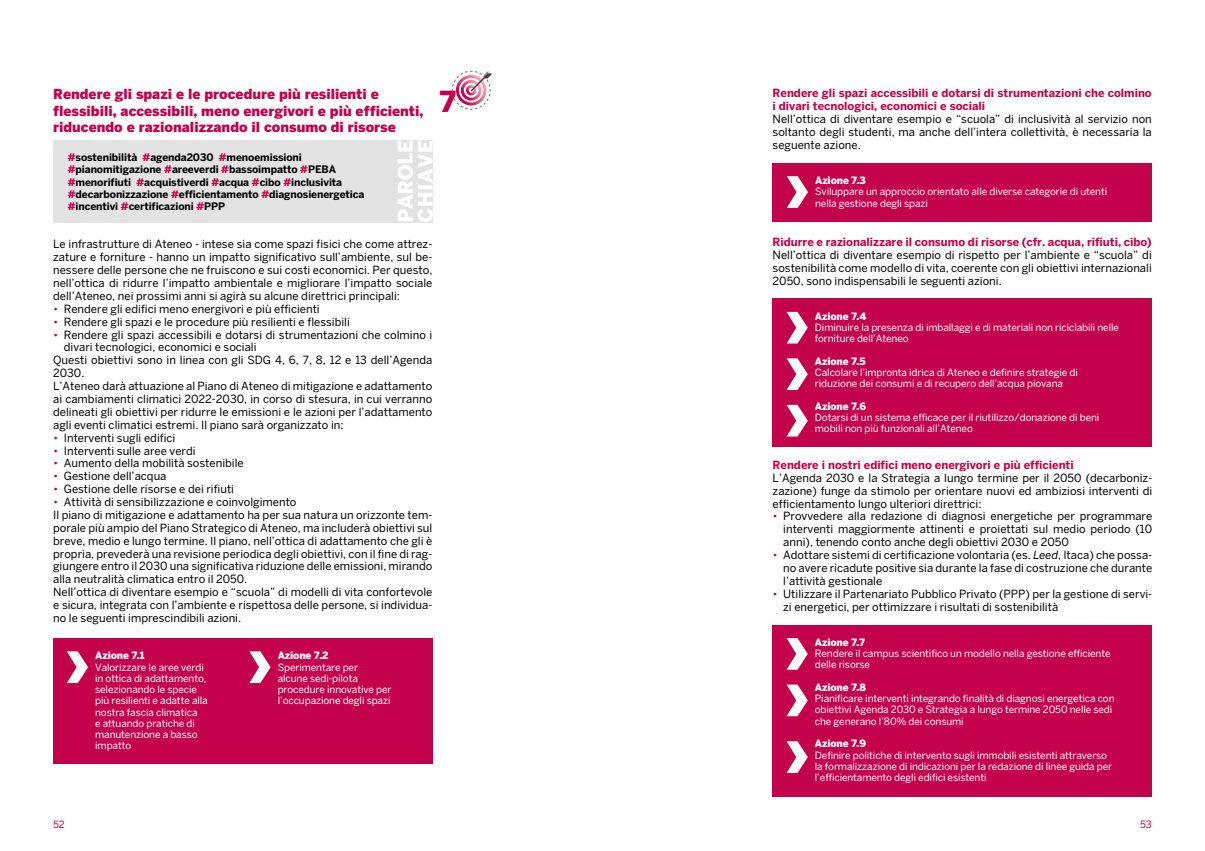
<style>
.page{position:relative;width:1205px;height:851px;background:#fff}
.page>*{position:absolute;margin:0;border:0;box-sizing:border-box;transform-origin:0 0}
.t1{font:900 28.75px "Benton Sans";color:#c4014b}
.t2{font:900 13.75px/16.5px "Benton Sans";color:#c4014b}
.t3{font:11.25px/12.9px "Benton Sans";color:#000;text-align:justify}
.t4{font:700 11.25px/12.9px "Benton Sans";color:#c4014b}
.t5{font:700 10.25px/12.4px "Benton Sans";letter-spacing:-.01em;color:#000}
.t6{font:10px/11.2px "Benton Sans";letter-spacing:-.01em;color:#fff}
.t7{font:900 10px "Benton Sans";letter-spacing:-.01em;color:#fff}
.t8{font:10px "Benton Sans";color:#c4014b}
.s1{color:#c4014b}
.s2{font-style:italic}
</style>
<div class="page">
<div style="left:53px;top:140px;width:380px;height:83px;background:#e3e3e3"></div>
<svg style="left:397px;top:140px;width:36px;height:82px"></svg>
<div style="left:53px;top:638px;width:379px;height:125px;background:#c4014b"></div>
<svg style="left:67px;top:651px;width:21px;height:32px"></svg>
<svg style="left:249px;top:651px;width:22px;height:32px"></svg>
<svg style="left:452px;top:71px;width:40px;height:39px"></svg>
<div style="left:772px;top:163px;width:380px;height:58px;background:#c4014b"></div>
<svg style="left:787px;top:176px;width:21px;height:32px"></svg>
<div style="left:772px;top:299px;width:380px;height:147px;background:#c4014b"></div>
<div style="left:772px;top:625px;width:380px;height:171px;background:#c4014b"></div>
<svg style="left:786px;top:312px;width:22px;height:31px"></svg>
<svg style="left:786px;top:638px;width:22px;height:31px"></svg>
<svg style="left:786px;top:358px;width:22px;height:32px"></svg>
<svg style="left:786px;top:684px;width:22px;height:32px"></svg>
<svg style="left:786px;top:405px;width:22px;height:31px"></svg>
<svg style="left:786px;top:741px;width:22px;height:31px"></svg>
<p class="t2" style="left:53px;top:86px;width:372px">Rendere gli spazi e le procedure più resilienti e flessibili, accessibili, meno energivori e più efficienti, riducendo e razionalizzando il consumo di risorse</p>
<p class="t5" style="left:68px;top:151px;width:298px"><span class="s1">#</span>sostenibilità <span class="s1">#</span>agenda2030 <span class="s1">#</span>menoemissioni <span class="s1">#</span>pianomitigazione <span class="s1">#</span>areeverdi <span class="s1">#</span>bassoimpatto <span class="s1">#</span>PEBA <span class="s1">#</span>menorifiuti <span class="s1">#</span>acquistiverdi <span class="s1">#</span>acqua <span class="s1">#</span>cibo <span class="s1">#</span>inclusivita <span class="s1">#</span>decarbonizzazione <span class="s1">#</span>efficientamento <span class="s1">#</span>diagnosienergetica <span class="s1">#</span>incentivi <span class="s1">#</span>certificazioni <span class="s1">#</span>PPP</p>
<p class="t3" style="left:53px;top:238px;width:381px">Le infrastrutture di Ateneo - intese sia come spazi fisici che come attrez&shy;zature e forniture - hanno un impatto significativo sull’ambiente, sul be&shy;nessere delle persone che ne fruiscono e sui costi economici. Per questo, nell’ottica di ridurre l’impatto ambientale e migliorare l’impatto sociale dell’Ateneo, nei prossimi anni si agirà su alcune direttrici principali:</p>
<p class="t3" style="left:53px;top:302px;width:268px"><span class="s1">•</span> Rendere gli edifici meno energivori e più efficienti</p>
<p class="t3" style="left:53px;top:315px;width:298px"><span class="s1">•</span> Rendere gli spazi e le procedure più resilienti e flessibili</p>
<p class="t3" style="left:53px;top:328px;width:381px"><span class="s1">•</span> Rendere gli spazi accessibili e dotarsi di strumentazioni che colmino i</p>
<p class="t3" style="left:64px;top:341px;width:194px">divari tecnologici, economici e sociali</p>
<p class="t3" style="left:53px;top:353px;width:381px">Questi obiettivi sono in linea con gli SDG 4, 6, 7, 8, 12 e 13 dell’Agenda</p>
<p class="t3" style="left:53px;top:366px;width:33px">2030.</p>
<p class="t3" style="left:53px;top:379px;width:381px">L’Ateneo darà attuazione al Piano di Ateneo di mitigazione e adattamento</p>
<p class="t3" style="left:53px;top:392px;width:381px">ai cambiamenti climatici 2022-2030, in corso di stesura, in cui verranno</p>
<p class="t3" style="left:53px;top:405px;width:381px">delineati gli obiettivi per ridurre le emissioni e le azioni per l’adattamento</p>
<p class="t3" style="left:53px;top:418px;width:292px">agli eventi climatici estremi. Il piano sarà organizzato in:</p>
<p class="t3" style="left:53px;top:431px;width:124px"><span class="s1">•</span> Interventi sugli edifici</p>
<p class="t3" style="left:53px;top:444px;width:144px"><span class="s1">•</span> Interventi sulle aree verdi</p>
<p class="t3" style="left:53px;top:456px;width:192px"><span class="s1">•</span> Aumento della mobilità sostenibile</p>
<p class="t3" style="left:53px;top:469px;width:115px"><span class="s1">•</span> Gestione dell’acqua</p>
<p class="t3" style="left:53px;top:482px;width:182px"><span class="s1">•</span> Gestione delle risorse e dei rifiuti</p>
<p class="t3" style="left:53px;top:495px;width:381px;text-align:left"><span class="s1">•</span> Attività di sensibilizzazione e coinvolgimento<br>Il piano di mitigazione e adattamento ha per sua natura un orizzonte tem&shy;porale più ampio del Piano Strategico di Ateneo, ma includerà obiettivi sul breve, medio e lungo termine. Il piano, nell’ottica di adattamento che gli è propria, prevederà una revisione periodica degli obiettivi, con il fine di rag&shy;giungere entro il 2030 una significativa riduzione delle emissioni, mirando alla neutralità climatica entro il 2050.<br>Nell’ottica di diventare esempio e “scuola” di modelli di vita confortevole e sicura, integrata con l’ambiente e rispettosa delle persone, si individua&shy;no le seguenti imprescindibili azioni.</p>
<p class="t7" style="left:95px;top:649px;width:51px">Azione 7.1</p>
<p class="t6" style="left:95px;top:661px;width:114px">Valorizzare le aree verdi in ottica di adattamento, selezionando le specie più resilienti e adatte alla nostra fascia climatica<br>e attuando pratiche di manutenzione a basso impatto</p>
<p class="t7" style="left:278px;top:649px;width:52px">Azione 7.2</p>
<p class="t6" style="left:278px;top:661px;width:115px">Sperimentare per<br>alcune sedi-pilota procedure innovative per l’occupazione degli spazi</p>
<h1 class="t1" style="left:440px;top:84px;width:17px">7</h1>
<p class="t4" style="left:772px;top:87px;width:381px">Rendere gli spazi accessibili e dotarsi di strumentazioni che colmino i divari tecnologici, economici e sociali</p>
<p class="t3" style="left:772px;top:113px;width:381px">Nell’ottica di diventare esempio e “scuola” di inclusività al servizio non soltanto degli studenti, ma anche dell’intera collettività, è necessaria la seguente azione.</p>
<p class="t7" style="left:815px;top:174px;width:52px">Azione 7.3</p>
<p class="t6" style="left:815px;top:186px;width:294px">Sviluppare un approccio orientato alle diverse categorie di utenti nella gestione degli spazi</p>
<p class="t4" style="left:772px;top:236px;width:381px">Ridurre e razionalizzare il consumo di risorse (cfr. acqua, rifiuti, cibo)</p>
<p class="t3" style="left:772px;top:248px;width:381px">Nell’ottica di diventare esempio di rispetto per l’ambiente e “scuola” di sostenibilità come modello di vita, coerente con gli obiettivi internazionali 2050, sono indispensabili le seguenti azioni.</p>
<p class="t7" style="left:815px;top:310px;width:53px">Azione 7.4</p>
<p class="t6" style="left:815px;top:321px;width:306px">Diminuire la presenza di imballaggi e di materiali non riciclabili nelle forniture dell’Ateneo</p>
<p class="t7" style="left:815px;top:355px;width:52px">Azione 7.5</p>
<p class="t6" style="left:815px;top:366px;width:264px">Calcolare l’impronta idrica di Ateneo e definire strategie di riduzione dei consumi e di recupero dell’acqua piovana</p>
<p class="t7" style="left:815px;top:400px;width:53px">Azione 7.6</p>
<p class="t6" style="left:815px;top:411px;width:286px">Dotarsi di un sistema efficace per il riutilizzo/donazione di beni mobili non più funzionali all’Ateneo</p>
<p class="t4" style="left:772px;top:458px;width:303px">Rendere i nostri edifici meno energivori e più efficienti</p>
<p class="t3" style="left:772px;top:471px;width:381px">L’Agenda 2030 e la Strategia a lungo termine per il 2050 (decarboniz&shy;zazione) funge da stimolo per orientare nuovi ed ambiziosi interventi di efficientamento lungo ulteriori direttrici:</p>
<p class="t3" style="left:783px;top:509px;width:371px;text-indent:-11px"><span class="s1">•</span> Provvedere alla redazione di diagnosi energetiche per programmare interventi maggiormente attinenti e proiettati sul medio periodo (10 anni), tenendo conto anche degli obiettivi 2030 e 2050</p>
<p class="t3" style="left:783px;top:548px;width:370px;text-indent:-11px"><span class="s1">•</span> Adottare sistemi di certificazione volontaria (es. <span class="s2">Leed</span>, Itaca) che possa&shy;no avere ricadute positive sia durante la fase di costruzione che durante l’attività gestionale</p>
<p class="t3" style="left:783px;top:587px;width:370px;text-indent:-11px"><span class="s1">•</span> Utilizzare il Partenariato Pubblico Privato (PPP) per la gestione di servi&shy;zi energetici, per ottimizzare i risultati di sostenibilità</p>
<p class="t7" style="left:815px;top:636px;width:51px">Azione 7.7</p>
<p class="t6" style="left:815px;top:647px;width:297px">Rendere il campus scientifico un modello nella gestione efficiente delle risorse</p>
<p class="t7" style="left:815px;top:681px;width:52px">Azione 7.8</p>
<p class="t6" style="left:815px;top:692px;width:301px">Pianificare interventi integrando finalità di diagnosi energetica con obiettivi Agenda 2030 e Strategia a lungo termine 2050 nelle sedi che generano l’80% dei consumi</p>
<p class="t7" style="left:815px;top:737px;width:53px">Azione 7.9</p>
<p class="t6" style="left:815px;top:749px;width:299px">Definire politiche di intervento sugli immobili esistenti attraverso la formalizzazione di indicazioni per la redazione di linee guida per l’efficientamento degli edifici esistenti</p>
<p class="t8" style="left:53px;top:818px;width:13px">52</p>
<p class="t8" style="left:1140px;top:818px;width:13px">53</p>
</div>
